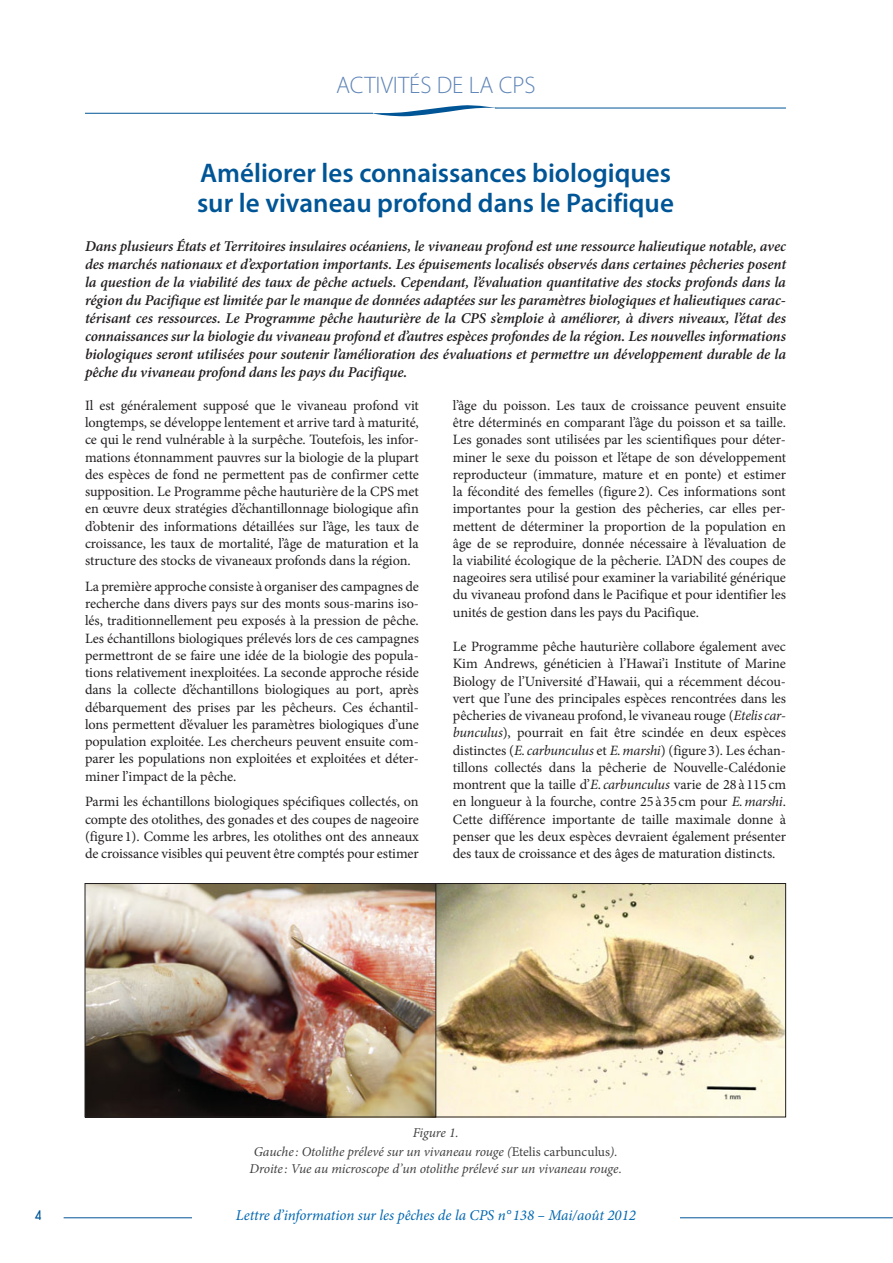
<style>
.page{position:relative;width:893px;height:1263px;background:#fff}
.page>*{position:absolute;margin:0;border:0;box-sizing:border-box;transform-origin:0 0}
.t1{font:600 27px/30px "Myriad Pro";color:#005596}
.t2{font:300 24px "Myriad Pro";color:#5e84b7}
.t3{font:italic 600 15px/18px "Minion Pro";letter-spacing:-.005em;color:#231f20;text-align:justify}
.t4{font:italic 15px "Minion Pro";letter-spacing:-.005em;color:#0067b1}
.t5{font:15px "Duepuntozero";color:#005596}
.t6{font:14.25px/17.2px "Minion Pro";letter-spacing:-.005em;color:#231f20;text-align:justify}
.t7{font:italic 13.5px/19.2px "Minion Pro";letter-spacing:-.01em;color:#404041;text-align:center}
.s1{font-style:italic}
.s2{font-style:normal}
</style>
<div class="page">
<hr style="left:64px;top:1218px;width:828px;height:1px;background:#005596">
<hr style="left:85px;top:113px;width:288px;height:1px;background:#005596">
<hr style="left:495px;top:108px;width:291px;height:1px;background:#005596">
<svg style="left:372px;top:105px;width:126px;height:11px"></svg>
<div style="left:192px;top:1209px;width:487px;height:18px;background:#fff"></div>
<img style="left:87px;top:885px;width:697px;height:230px">
<div style="left:435px;top:883px;width:351px;height:234px;border:1px solid #231f20"></div>
<div style="left:85px;top:883px;width:351px;height:234px;border:1px solid #231f20"></div>
<h2 class="t2" style="left:336px;top:76px;width:201px">ACTIVITÉS DE LA CPS</h2>
<h1 class="t1" style="left:197px;top:161px;width:478px">Améliorer les connaissances biologiques sur le vivaneau profond dans le Pacifique</h1>
<p class="t3" style="left:85px;top:239px;width:703px">Dans plusieurs États et Territoires insulaires océa niens, le vivaneau profond est une ressource halieutique notable, avec des marchés nationaux et d’exportation importants. Les épuisements localisés observés dans certaines pêcheries posent la question de la viabilité des taux de pêche actuels. Cependant, l’évaluation quantitative des stocks profonds dans la région du Pacifique est limitée par le manque de données adaptées sur les paramètres biologiques et halieutiques carac&shy;térisant ces ressources. Le Programme pêche hauturière de la CPS s’emploie à améliorer, à divers niveaux, l’état des connaissances sur la biologie du vivaneau profond et d’autres espèces profondes de la région. Les nouvelles informations biologiques seront utilisées pour soutenir l’amélioration des évaluations et permettre un développement durable de la pêche du vivaneau profond dans les pays du Pacifique.</p>
<p class="t6" style="left:85px;top:398px;width:335px">Il est généralement supposé que le vivaneau profond vit longtemps, se développe lentement et arrive tard à maturité, ce qui le rend vulnérable à la surpêche. Toutefois, les infor&shy;mations étonnamment pauvres sur la biologie de la plupart des espèces de fond ne permettent pas de confirmer cette supposition. Le Programme pêche hauturière de la CPS met en œuvre deux stratégies d’échantillonnage biologique afin d’obtenir des informations détaillées sur l’âge, les taux de croissance, les taux de mortalité, l’âge de maturation et la structure des stocks de vivaneaux profonds dans la région.</p>
<p class="t6" style="left:85px;top:579px;width:335px">La première approche consiste à organiser des campagnes de recherche dans divers pays sur des monts sous-marins iso&shy;lés, traditionnellement peu exposés à la pression de pêche.<br>Les échantillons biologiques prélevés lors de ces campagnes permettront de se faire une idée de la biologie des popula&shy;tions relativement inexploitées. La seconde approche réside dans la collecte d’échantillons biologiques au port, après débarquement des prises par les pêcheurs. Ces échantil&shy;lons permettent d’évaluer les paramètres biologiques d’une population exploitée. Les chercheurs peuvent ensuite com&shy;parer les populations non exploitées et exploitées et déter&shy;miner l’impact de la pêche.</p>
<p class="t6" style="left:85px;top:794px;width:335px">Parmi les échantillons biologiques spécifiques collectés, on compte des otolithes, des gonades et des coupes de nageoire (figure 1). Comme les arbres, les otolithes ont des anneaux de croissance visibles qui peuvent être comptés pour estimer</p>
<p class="t6" style="left:453px;top:398px;width:335px">l’âge du poisson. Les taux de croissance peuvent ensuite être déterminés en comparant l’âge du poisson et sa taille.<br>Les gonades sont utilisées par les scientifiques pour déter&shy;miner le sexe du poisson et l’étape de son développement reproducteur (immature, mature et en ponte) et estimer la fécondité des femelles (figure 2). Ces informations sont importantes pour la gestion des pêcheries, car elles per&shy;mettent de déterminer la proportion de la population en âge de se reproduire, donnée nécessaire à l’évaluation de la viabilité écologique de la pêcherie. L’ADN des coupes de nageoires sera utilisé pour examiner la variabilité générique du vivaneau profond dans le Pacifique et pour identifier les unités de gestion dans les pays du Pacifique.</p>
<p class="t6" style="left:453px;top:639px;width:335px">Le Programme pêche hauturière collabore également avec Kim Andrews, généticien à l’Hawai’i Institute of Marine Biology de l’Université d’Hawaii, qui a récemment décou&shy;vert que l’une des principales espèces rencontrées dans les pêcheries de vivaneau profond, le vivaneau rouge (<span class="s1">Etelis car&shy;bunculus</span>), pourrait en fait être scindée en deux espèces distinctes (<span class="s1">E. carbunculus</span> et <span class="s1">E. marshi</span>) (figure 3). Les échan&shy;tillons collectés dans la pêcherie de Nouvelle-Calédonie montrent que la taille d’<span class="s1">E. carbunculus</span> varie de 28 à 115 cm en longueur à la fourche, contre 25 à 35 cm pour <span class="s1">E. marshi</span>.<br>Cette différence importante de taille maximale donne à penser que les deux espèces devraient également présenter des taux de croissance et des âges de maturation distincts.</p>
<p class="t5" style="left:35px;top:1207px;width:8px">4</p>
<p class="t7" style="left:254px;top:1124px;width:365px">Figure 1.<br>Gauche : Otolithe prélevé sur un vivaneau rouge (<span class="s2">Etelis carbunculus</span>).</p>
<p class="t7" style="left:250px;top:1160px;width:374px">Droite : Vue au microscope d’un otolithe prélevé sur un vivaneau rouge.</p>
<p class="t4" style="left:236px;top:1209px;width:402px">Lettre d’information sur les pêches de la CPS n° 138 – Mai/août 2012</p>
</div>
